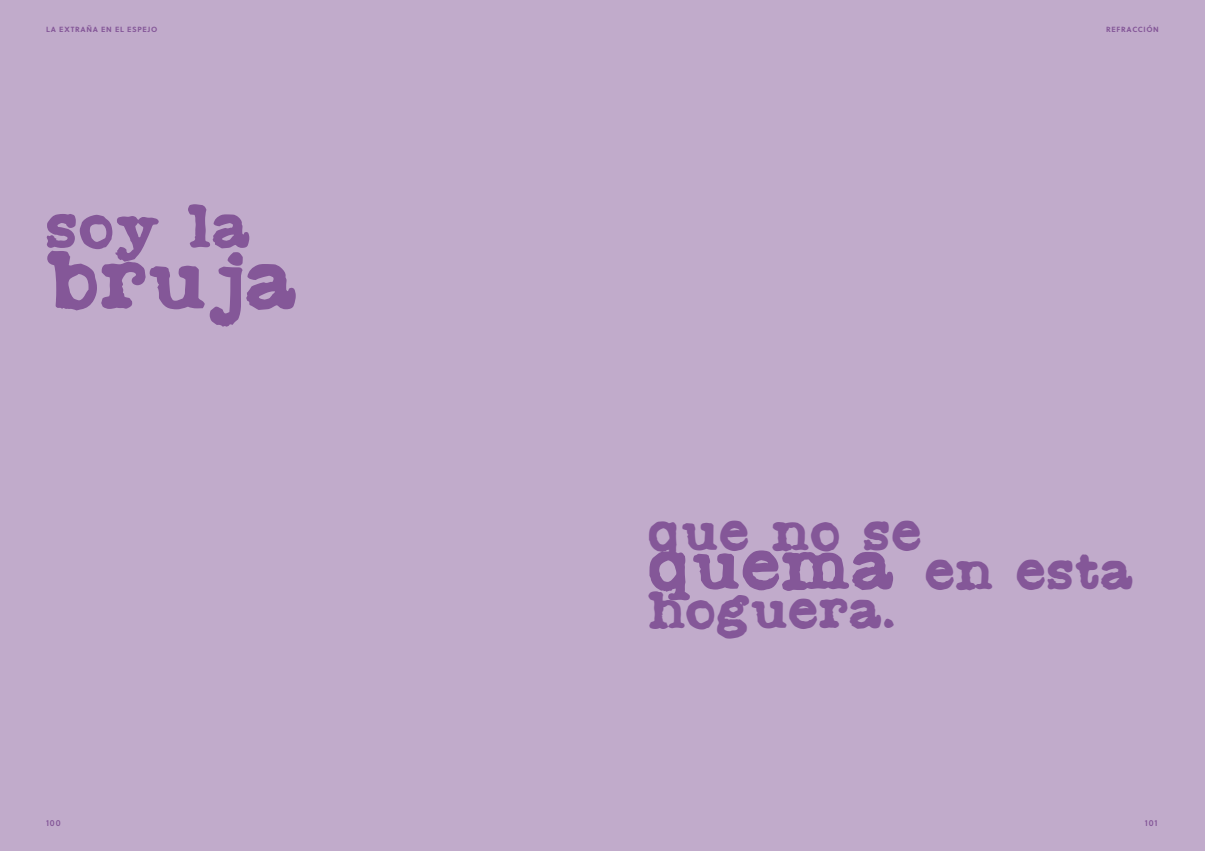
<style>
.page{position:relative;width:1205px;height:851px;background:#fff}
.page>*{position:absolute;margin:0;border:0;box-sizing:border-box;transform-origin:0 0}
.t1{font:69.25px "Radio Newsman";color:#845798}
.t2{font:51.25px "Radio Newsman";color:#845798}
.t3{font:43.88px/38.8px "Radio Newsman";color:#845798}
.t4{font:8.75px "Soleil Sb";letter-spacing:.09em;color:#845798}
.t5{font:700 7.5px "Soleil";letter-spacing:.09em;color:#845798}
.s1{font-size:57.5px}
</style>
<div class="page">
<div style="left:0;top:0;width:1205px;height:850px;background:#c1abcb"></div>
<p class="t5" style="left:46px;top:23px;width:113px">LA EXTRAÑA EN EL ESPEJO</p>
<p class="t5" style="left:1106px;top:23px;width:54px">REFRACCIÓN</p>
<h2 class="t2" style="left:46px;top:196px;width:208px">soy la</h2>
<h1 class="t1" style="left:46px;top:239px;width:256px">bruja</h1>
<h3 class="t3" style="left:648px;top:515px;width:488px">que no se <span class="s1">quema</span> en esta hoguera.</h3>
<p class="t4" style="left:46px;top:815px;width:16px">100</p>
<p class="t4" style="left:1145px;top:815px;width:14px">101</p>
</div>
